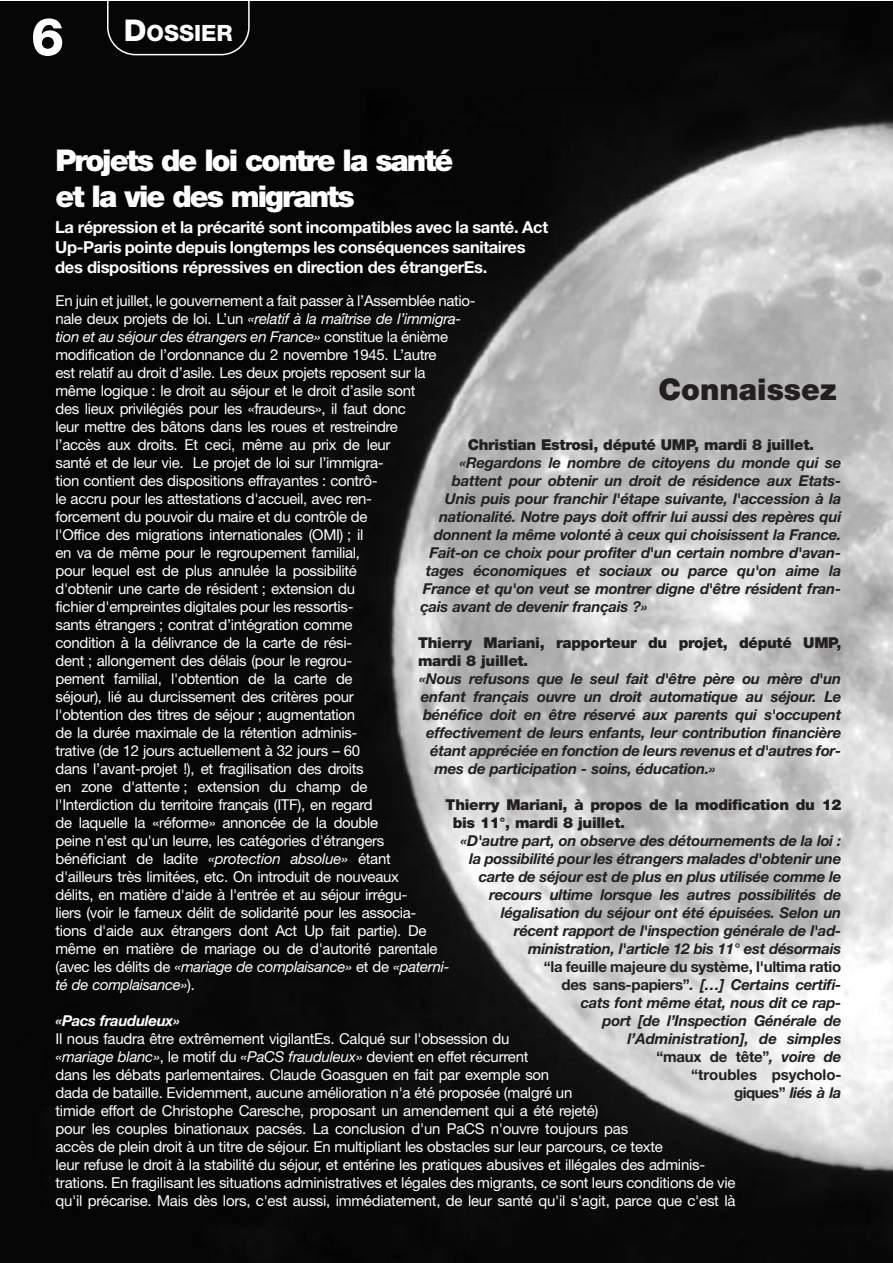
<style>
.page{position:relative;width:893px;height:1263px;background:#fff}
.page>*{position:absolute;margin:0;border:0;box-sizing:border-box;transform-origin:0 0}
.t1{font:800 52.5px "Helvetica Neue";color:#fff}
.t2{font:900 30px/36px "Helvetica Neue";letter-spacing:-.065em;color:#fff}
.t3{font:900 30px "Helvetica Neue";color:#231f20}
.t4{font:800 22.5px "Helvetica Neue";color:#fff}
.t5{font:700 16.5px/19.8px "Helvetica Neue";letter-spacing:-.02em;color:#fff}
.t6{font:15px/18px "Helvetica Neue";letter-spacing:-.02em;color:#fff}
.t7{font:italic 700 15px/18px "Helvetica Neue";letter-spacing:-.015em;color:#231f20;text-align:right}
.t8{font:900 15px/18px "Helvetica Neue";letter-spacing:-.02em;color:#231f20}
.t9{font:italic 700 15px "Helvetica Neue";letter-spacing:-.02em;color:#fff}
.s1{font-size:30px}
.s2{font-style:italic}
.s3{font-style:normal}
</style>
<div class="page">
<img style="left:0;top:1px;width:892px;height:1262px">
<div style="left:107px;top:1px;width:143px;height:54px;background:#050505"></div>
<h1 class="t1" style="left:31px;top:18px;width:35px">6</h1>
<h3 class="t4" style="left:124px;top:25px;width:111px"><span class="s1">D</span>OSSIER</h3>
<h2 class="t2" style="left:56px;top:144px;width:399px">Projets de loi contre la santé et la vie des migrants</h2>
<p class="t5" style="left:55px;top:219px;width:494px">La répression et la précarité sont incompatibles avec la santé. Act<br>Up-Paris pointe depuis longtemps les conséquences sanitaires des dispositions répressives en direction des étrangerEs.</p>
<p class="t6" style="left:55px;top:293px;width:422px">En juin et juillet, le gouvernement a fait passer à l’Assemblée natio&shy;nale deux projets de loi. L’un <span class="s2">«relatif à la maîtrise de l’immigra&shy;tion et au séjour des étrangers en France»</span> constitue la énième modification de l’ordonnance du 2 novembre 1945. L’autre<br>est relatif au droit d’asile. Les deux projets reposent sur la<br>même logique : le droit au séjour et le droit d’asile sont<br>des lieux privilégiés pour les «fraudeurs», il faut donc<br>leur mettre des bâtons dans les roues et restreindre<br>l’accès aux droits. Et ceci, même au prix de leur<br>santé et de leur vie. Le projet de loi sur l’immigra-<br>tion contient des dispositions effrayantes : contrô-<br>le accru pour les attestations d'accueil, avec ren-<br>forcement du pouvoir du maire et du contrôle de<br>l'Office des migrations internationales (OMI) ; il<br>en va de même pour le regroupement familial,<br>pour lequel est de plus annulée la possibilité<br>d'obtenir une carte de résident ; extension du<br>fichier d'empreintes digitales pour les ressortis-<br>sants étrangers ; contrat d’intégration comme<br>condition à la délivrance de la carte de rési-<br>dent ; allongement des délais (pour le regrou-<br>pement familial, l'obtention de la carte de<br>séjour), lié au durcissement des critères pour<br>l'obtention des titres de séjour ; augmentation<br>de la durée maximale de la rétention adminis-<br>trative (de 12 jours actuellement à 32 jours – 60<br>dans l’avant-projet !), et fragilisation des droits<br>en zone d'attente ; extension du champ de<br>l'Interdiction du territoire français (ITF), en regard<br>de laquelle la «réforme» annoncée de la double<br>peine n'est qu'un leurre, les catégories d'étrangers<br>bénéficiant de ladite <span class="s2">«protection absolue»</span> étant<br>d'ailleurs très limitées, etc. On introduit de nouveaux<br>délits, en matière d'aide à l'entrée et au séjour irrégu-<br>liers (voir le fameux délit de solidarité pour les associa-<br>tions d'aide aux étrangers dont Act Up fait partie). De<br>même en matière de mariage ou de d'autorité parentale (avec les délits de <span class="s2">«mariage de complaisance»</span> et de <span class="s2">«paterni-<br>té de complaisance»</span>).</p>
<p class="t9" style="left:56px;top:1015px;width:126px">«Pacs frauduleux»</p>
<p class="t6" style="left:55px;top:1031px;width:682px">Il nous faudra être extrêmement vigilantEs. Calqué sur l'obsession du<br><span class="s2">«mariage blanc»</span>, le motif du <span class="s2">«PaCS frauduleux»</span> devient en effet récurrent<br>dans les débats parlementaires. Claude Goasguen en fait par exemple son<br>dada de bataille. Evidemment, aucune amélioration n'a été proposée (malgré un<br>timide effort de Christophe Caresche, proposant un amendement qui a été rejeté)<br>pour les couples binationaux pacsés. La conclusion d'un PaCS n'ouvre toujours pas<br>accès de plein droit à un titre de séjour. En multipliant les obstacles sur leur parcours, ce texte<br>leur refuse le droit à la stabilité du séjour, et entérine les pratiques abusives et illégales des adminis&shy;trations. En fragilisant les situations administratives et légales des migrants, ce sont leurs conditions de vie qu'il précarise. Mais dès lors, c'est aussi, immédiatement, de leur santé qu'il s'agit, parce que c'est là</p>
<h2 class="t3" style="left:658px;top:378px;width:180px">Connaissez</h2>
<p class="t8" style="left:468px;top:437px;width:348px">Christian Estrosi, député UMP, mardi 8 juillet.</p>
<p class="t7" style="left:459px;top:455px;width:383px">«Regardons le nombre de citoyens du monde qui se</p>
<p class="t7" style="left:452px;top:473px;width:391px">battent pour obtenir un droit de résidence aux Etats-</p>
<p class="t7" style="left:445px;top:491px;width:398px">Unis puis pour franchir l'étape suivante, l'accession à la</p>
<p class="t7" style="left:439px;top:509px;width:404px">nationalité. Notre pays doit offrir lui aussi des repères qui</p>
<p class="t7" style="left:434px;top:527px;width:409px">donnent la même volonté à ceux qui choisissent la France.</p>
<p class="t7" style="left:429px;top:545px;width:413px">Fait-on ce choix pour profiter d'un certain nombre d'avan-</p>
<p class="t7" style="left:426px;top:563px;width:417px">tages économiques et sociaux ou parce qu'on aime la</p>
<p class="t7" style="left:423px;top:581px;width:420px">France et qu'on veut se montrer digne d'être résident fran-</p>
<p class="t7" style="left:420px;top:599px;width:229px">çais avant de devenir français ?»</p>
<p class="t8" style="left:418px;top:635px;width:425px">Thierry Mariani, rapporteur du projet, député UMP, mardi 8 juillet.</p>
<p class="t7" style="left:419px;top:671px;width:424px">«Nous refusons que le seul fait d'être père ou mère d'un</p>
<p class="t7" style="left:421px;top:689px;width:422px">enfant français ouvre un droit automatique au séjour. Le</p>
<p class="t7" style="left:423px;top:707px;width:420px">bénéfice doit en être réservé aux parents qui s'occupent</p>
<p class="t7" style="left:426px;top:725px;width:417px">effectivement de leurs enfants, leur contribution financière</p>
<p class="t7" style="left:430px;top:743px;width:413px">étant appréciée en fonction de leurs revenus et d'autres for-</p>
<p class="t7" style="left:435px;top:761px;width:283px">mes de participation - soins, éducation.»</p>
<p class="t8" style="left:453px;top:797px;width:390px;text-indent:-7px">Thierry Mariani, à propos de la modification du 12 bis 11°, mardi 8 juillet.</p>
<p class="t7" style="left:460px;top:833px;width:382px">«D'autre part, on observe des détournements de la loi : la possibilité pour les étrangers malades d'obtenir une carte de séjour est de plus en plus utilisée comme le recours ultime lorsque les autres possibilités de légalisation du séjour ont été épuisées. Selon un récent rapport de l'inspection générale de l'ad&shy;ministration, l'article 12 bis 11° est désormais</p>
<p class="t7" style="left:544px;top:959px;width:299px"><span class="s3">“la feuille majeure du système, l'ultima ratio des sans-papiers”</span>. […] Certains certifi&shy;cats font même état, nous dit ce rap-<br>port [de l’Inspection Générale de l’Administration], de simples<br><span class="s3">“maux de tête”</span>, voire de<br><span class="s3">“troubles psycholo-<br>giques”</span> liés à la</p>
</div>
